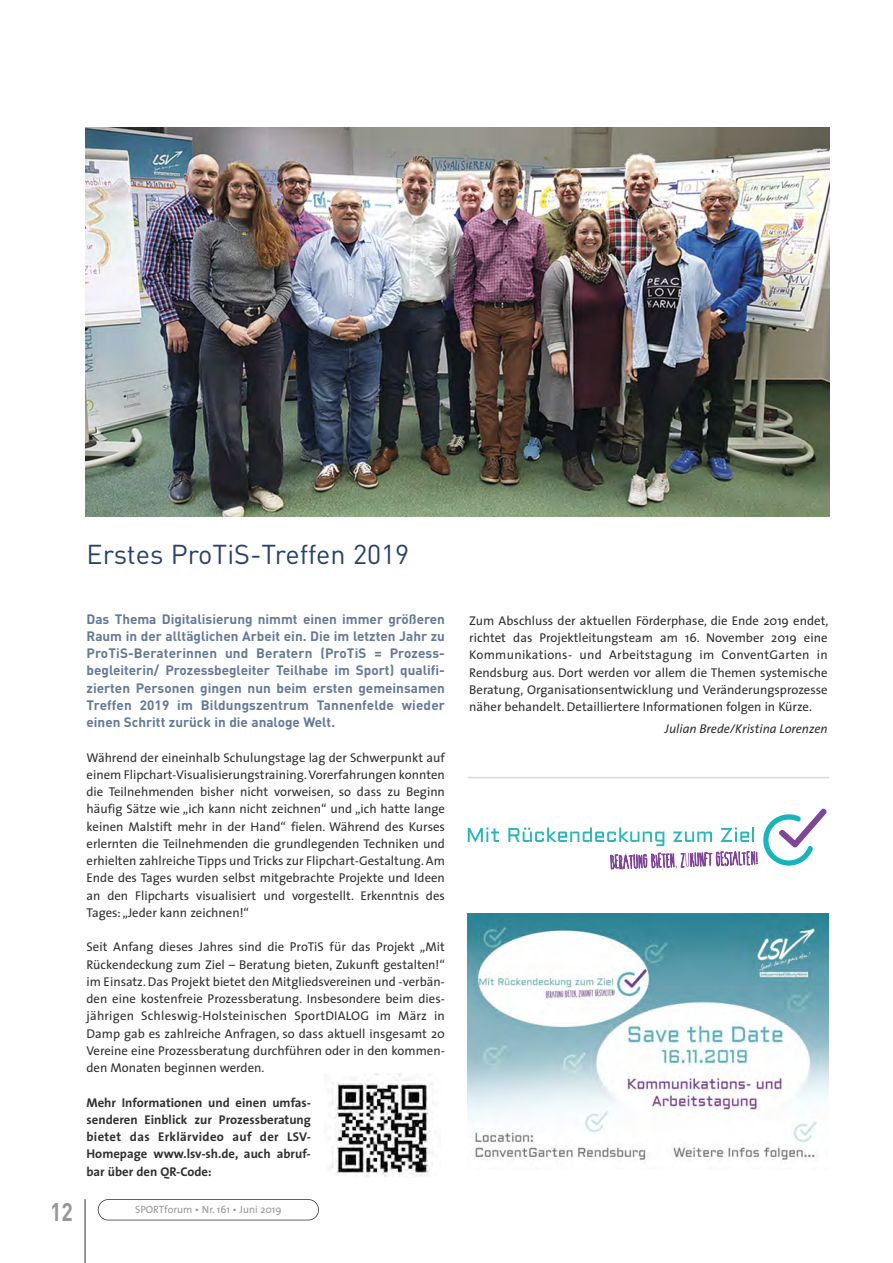
<style>
.page{position:relative;width:893px;height:1263px;background:#fff}
.page>*{position:absolute;margin:0;border:0;box-sizing:border-box;transform-origin:0 0}
.t1{font:27px "DIN";color:#28406d}
.t2{font:700 25.2px "DIN";color:#989798;scale:.83 1}
.t3{font:700 13.5px/17.2px "DIN";color:#657996;text-align:justify}
.t4{font:12.75px/17.2px "The Sans";color:#302f31;text-align:justify}
.t5{font:700 12.75px/17.2px "The Sans";color:#302f31;text-align:justify}
.t6{font:italic 12.75px "The Sans";color:#302f31}
.t7{font:10.5px "The Sans";color:#989798}
</style>
<div class="page">
<div style="left:98px;top:1199px;width:221px;height:21px;border:2px solid #302f31;border-radius:11px"></div>
<hr style="left:85px;top:1199px;width:1px;height:64px;background:#302f31">
<img style="left:329px;top:1073px;width:104px;height:104px">
<img style="left:468px;top:913px;width:360px;height:247px">
<img style="left:85px;top:128px;width:744px;height:389px">
<svg style="left:468px;top:827px;width:31px;height:15px"></svg>
<svg style="left:508px;top:808px;width:318px;height:61px"></svg>
<hr style="left:468px;top:777px;width:361px;height:1px;background:#d8d9da">
<h1 class="t1" style="left:87px;top:539px;width:324px">Erstes ProTiS-Treffen 2019</h1>
<p class="t3" style="left:87px;top:610px;width:360px">Das Thema Digitalisierung nimmt einen immer größeren Raum in der alltäglichen Arbeit ein. Die im letzten Jahr zu ProTiS-Beraterinnen und Beratern (ProTiS = Prozess&shy;begleiterin/ Prozessbegleiter Teilhabe im Sport) qualifi&shy;zierten Personen gingen nun beim ersten gemeinsamen Treffen 2019 im Bildungszentrum Tannenfelde wieder einen Schritt zurück in die analoge Welt.</p>
<p class="t4" style="left:87px;top:750px;width:360px">Während der eineinhalb Schulungstage lag der Schwerpunkt auf einem Flipchart-Visualisierungstraining. Vorerfahrungen konnten die Teilnehmenden bisher nicht vorweisen, so dass zu Beginn häufig Sätze wie „ich kann nicht zeichnen“ und „ich hatte lange keinen Malstift mehr in der Hand“ fielen. Während des Kurses erlernten die Teilnehmenden die grundlegenden Techniken und erhielten zahlreiche Tipps und Tricks zur Flipchart-Gestaltung. Am Ende des Tages wurden selbst mitgebrachte Projekte und Ideen an den Flipcharts visualisiert und vorgestellt. Erkenntnis des Tages: „Jeder kann zeichnen!“</p>
<p class="t4" style="left:87px;top:940px;width:360px">Seit Anfang dieses Jahres sind die ProTiS für das Projekt „Mit Rückendeckung zum Ziel – Beratung bieten, Zukunft gestalten!“ im Einsatz. Das Projekt bietet den Mitgliedsvereinen und -verbän&shy;den eine kostenfreie Prozessberatung. Insbesondere beim dies&shy;jährigen Schleswig-Holsteinischen SportDIALOG im März in Damp gab es zahlreiche Anfragen, so dass aktuell insgesamt 20<br>Vereine eine Prozessberatung durchführen oder in den kommen&shy;den Monaten beginnen werden.</p>
<p class="t5" style="left:87px;top:1095px;width:226px">Mehr Informationen und einen umfas&shy;senderen Einblick zur Prozessberatung bietet das Erklärvideo auf der LSV-Homepage www.lsv-sh.de, auch abruf&shy;bar über den QR-Code:</p>
<h2 class="t2" style="left:50px;top:1197px;width:29px">12</h2>
<p class="t7" style="left:135px;top:1205px;width:148px">SPORTforum • Nr. 161 • Juni 2019</p>
<p class="t4" style="left:469px;top:613px;width:361px">Zum Abschluss der aktuellen Förderphase, die Ende 2019 endet, richtet das Projektleitungsteam am 16. November 2019 eine Kommunikations- und Arbeitstagung im ConventGarten in Rendsburg aus. Dort werden vor allem die Themen systemische Beratung, Organisationsentwicklung und Veränderungsprozesse näher behandelt. Detailliertere Informationen folgen in Kürze.</p>
<p class="t6" style="left:665px;top:723px;width:164px">Julian Brede/Kristina Lorenzen</p>
</div>
